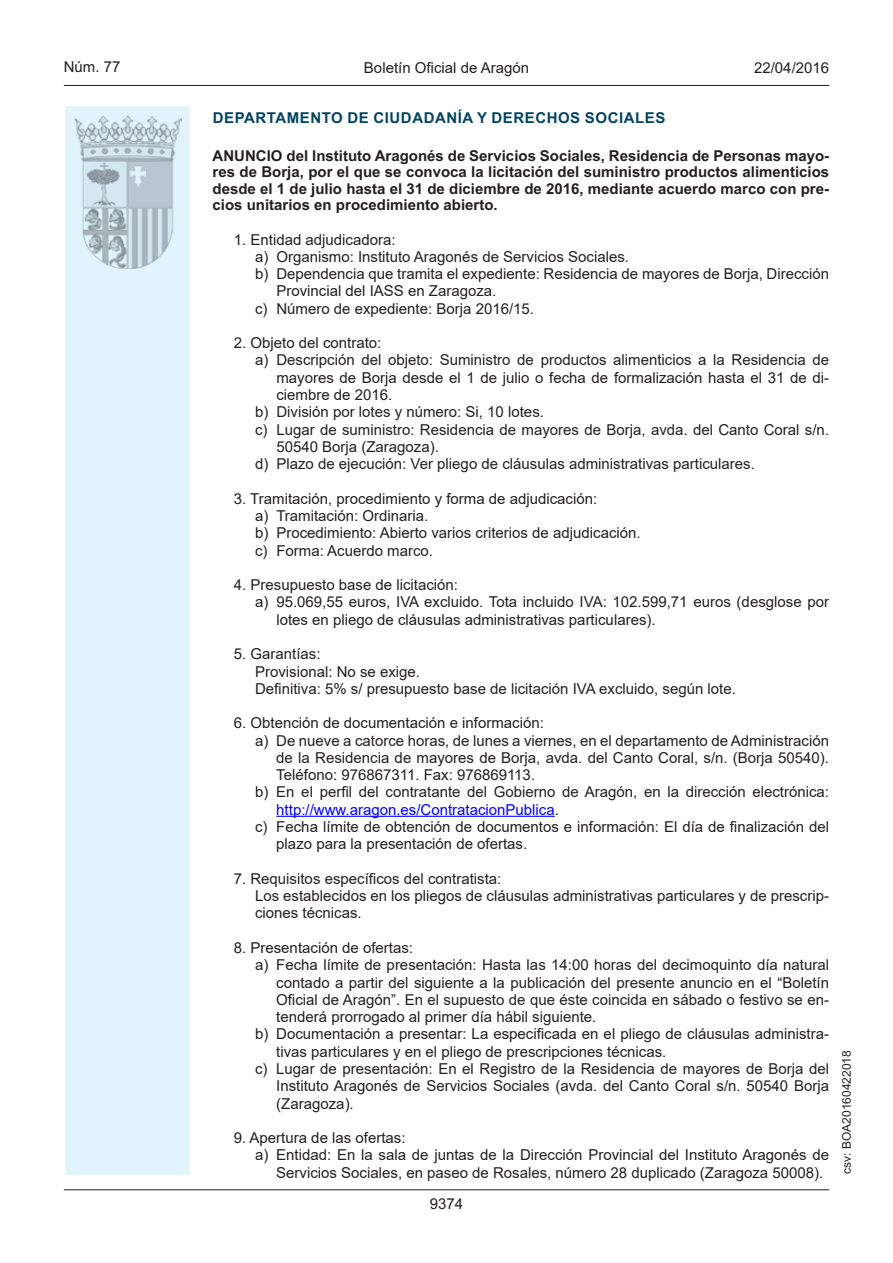
<style>
.page{position:relative;width:893px;height:1263px;background:#fff}
.page>*{position:absolute;margin:0;border:0;box-sizing:border-box;transform-origin:0 0}
.t1{font:15px/17.2px "Arial";color:#231f20}
.t2{font:700 15px/16.5px "Arial";color:#231f20;text-align:justify}
.t3{font:700 15px "Arial";letter-spacing:.035em;color:#004462}
.t4{font:15px "Arial";color:#00f}
.t5{font:15px "Arial MT2";color:#231f20}
.t6{font:12px "Arial MT2";color:#231f20}
.s1{font-family:"Arial MT2"}
.s2{font-family:"Arial MT2";color:#231f20}
</style>
<div class="page">
<hr style="left:64px;top:85px;width:765px;height:1px;background:#231f20">
<div style="left:64px;top:105px;width:127px;height:1071px;background:#e1f4fc;border:2px solid #fff"></div>
<img style="left:75px;top:115px;width:106px;height:153px">
<hr style="left:64px;top:1189px;width:765px;height:1px;background:#231f20">
<hr style="left:276px;top:816px;width:279px;height:1px;background:#00f">
<p class="t5" style="left:64px;top:57px;width:58px">Núm. 77</p>
<p class="t1" style="left:364px;top:59px;width:167px">Boletín Oficial de Aragón</p>
<p class="t5" style="left:754px;top:57px;width:77px">22/04/2016</p>
<p class="t3" style="left:213px;top:107px;width:454px">DEPARTAMENTO DE CIUDADANÍA Y DERECHOS SOCIALES</p>
<p class="t2" style="left:213px;top:147px;width:618px">ANUNCIO del Instituto Aragonés de Servicios Sociales, Residencia de Personas mayo&shy;res de Borja, por el que se convoca la licitación del suministro productos alimenticios desde el 1 de julio hasta el 31 de diciembre de 2016, mediante acuerdo marco con pre&shy;cios unitarios en procedimiento abierto.</p>
<p class="t1" style="left:234px;top:231px;width:163px">1. Entidad adjudicadora:</p>
<p class="t1" style="left:255px;top:248px;width:375px">a) Organismo: Instituto Aragonés de Servicios Sociales.</p>
<p class="t1" style="left:255px;top:265px;width:575px">b) Dependencia que tramita el expediente: Residencia de mayores de Borja, Dirección</p>
<p class="t1" style="left:276px;top:282px;width:222px">Provincial del IASS en Zaragoza.</p>
<p class="t1" style="left:255px;top:300px;width:280px">c) Número de expediente: Borja 2016/15.</p>
<p class="t1" style="left:234px;top:334px;width:149px">2. Objeto del contrato:</p>
<p class="t1" style="left:255px;top:351px;width:576px">a) Descripción del objeto: Suministro de productos alimenticios a la Residencia de</p>
<p class="t1" style="left:276px;top:369px;width:554px">mayores de Borja desde el 1 de julio o fecha de formalización hasta el 31 de di<span class="s1">-</span></p>
<p class="t1" style="left:276px;top:386px;width:117px">ciembre de 2016.</p>
<p class="t1" style="left:255px;top:403px;width:290px">b) División por lotes y número: Si, 10 lotes.</p>
<p class="t1" style="left:255px;top:421px;width:576px">c) Lugar de suministro: Residencia de mayores de Borja, avda. del Canto Coral s/n.</p>
<p class="t1" style="left:276px;top:438px;width:164px">50540 Borja (Zaragoza).</p>
<p class="t1" style="left:255px;top:455px;width:501px">d) Plazo de ejecución: Ver pliego de cláusulas administrativas particulares.</p>
<p class="t1" style="left:255px;top:490px;width:387px;text-indent:-21px">3. Tramitación, procedimiento y forma de adjudicación:<br>a) Tramitación: Ordinaria.<br>b) Procedimiento: Abierto varios criterios de adjudicación. c) Forma: Acuerdo marco.</p>
<p class="t1" style="left:234px;top:576px;width:226px">4. Presupuesto base de licitación:</p>
<p class="t1" style="left:255px;top:593px;width:575px">a) 95.069,55 euros, IVA excluido. Tota incluido IVA: 102.599,71 euros (desglose por</p>
<p class="t1" style="left:276px;top:611px;width:381px">lotes en pliego de cláusulas administrativas particulares).</p>
<p class="t1" style="left:255px;top:645px;width:482px;text-indent:-21px">5. Garantías:<br>Provisional: No se exige.<br>Definitiva: 5% s/ presupuesto base de licitación IVA excluido, según lote.</p>
<p class="t1" style="left:234px;top:714px;width:312px">6. Obtención de documentación e información:</p>
<p class="t1" style="left:255px;top:732px;width:575px">a) De nueve a catorce horas, de lunes a viernes, en el departamento de Administración</p>
<p class="t1" style="left:276px;top:749px;width:554px">de la Residencia de mayores de Borja, avda. del Canto Coral, s/n. (Borja 50540).</p>
<p class="t1" style="left:276px;top:766px;width:260px">Teléfono: 976867311. Fax: 976869113.</p>
<p class="t1" style="left:255px;top:783px;width:575px">b) En el perfil del contratante del Gobierno de Aragón, en la dirección electrónica:</p>
<p class="t4" style="left:276px;top:799px;width:284px">http://www.aragon.es/ContratacionPublica<span class="s2">.</span></p>
<p class="t1" style="left:255px;top:818px;width:575px">c) Fecha límite de obtención de documentos e información: El día de finalización del</p>
<p class="t1" style="left:276px;top:835px;width:252px">plazo para la presentación de ofertas.</p>
<p class="t1" style="left:255px;top:870px;width:576px;text-indent:-21px">7. Requisitos específicos del contratista:<br>Los establecidos en los pliegos de cláusulas administrativas particulares y de prescrip&shy;ciones técnicas.</p>
<p class="t1" style="left:234px;top:939px;width:181px">8. Presentación de ofertas:</p>
<p class="t1" style="left:255px;top:956px;width:576px">a) Fecha límite de presentación: Hasta las 14:00 horas del decimoquinto día natural</p>
<p class="t1" style="left:276px;top:973px;width:554px">contado a partir del siguiente a la publicación del presente anuncio en el “Boletín</p>
<p class="t1" style="left:276px;top:991px;width:554px">Oficial de Aragón”. En el supuesto de que éste coincida en sábado o festivo se en<span class="s1">-</span></p>
<p class="t1" style="left:276px;top:1008px;width:322px">tenderá prorrogado al primer día hábil siguiente.</p>
<p class="t1" style="left:255px;top:1025px;width:576px">b) Documentación a presentar: La especificada en el pliego de cláusulas administra<span class="s1">-</span></p>
<p class="t1" style="left:276px;top:1043px;width:392px">tivas particulares y en el pliego de prescripciones técnicas.</p>
<p class="t1" style="left:255px;top:1060px;width:575px">c) Lugar de presentación: En el Registro de la Residencia de mayores de Borja del</p>
<p class="t1" style="left:276px;top:1077px;width:554px">Instituto Aragonés de Servicios Sociales (avda. del Canto Coral s/n. 50540 Borja</p>
<p class="t1" style="left:276px;top:1094px;width:79px">(Zaragoza).</p>
<p class="t1" style="left:234px;top:1129px;width:173px">9. Apertura de las ofertas:</p>
<p class="t1" style="left:255px;top:1146px;width:576px">a) Entidad: En la sala de juntas de la Dirección Provincial del Instituto Aragonés de</p>
<p class="t1" style="left:276px;top:1164px;width:548px">Servicios Sociales, en paseo de Rosales, número 28 duplicado (Zaragoza 50008).</p>
<p class="t5" style="left:430px;top:1193px;width:35px">9374</p>
<p class="t6" style="left:838px;top:1174px;width:125px;rotate:-90deg">csv: BOA20160422018</p>
</div>
